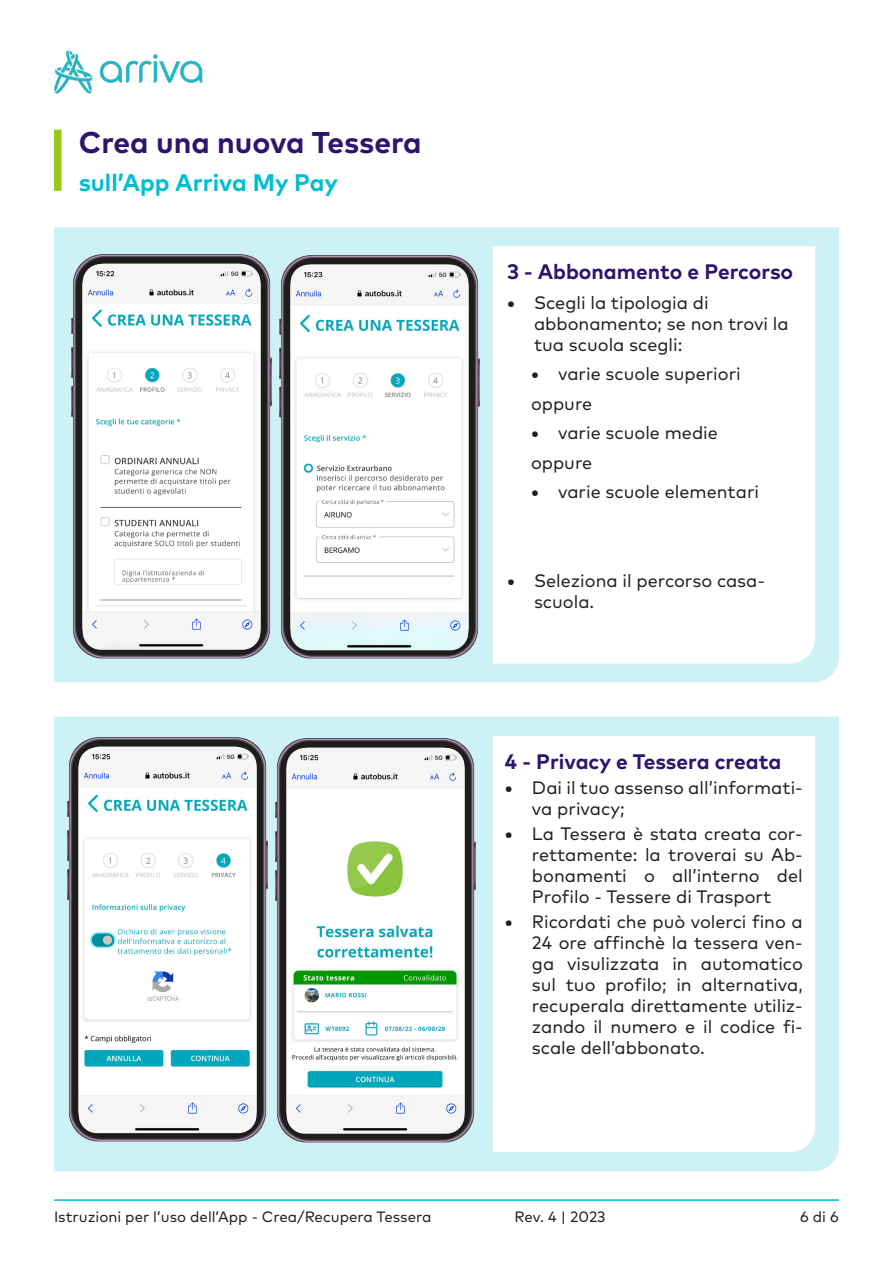
<style>
.page{position:relative;width:893px;height:1263px;background:#fff}
.page>*{position:absolute;margin:0;border:0;box-sizing:border-box;transform-origin:0 0}
.t1{font:700 30px "Mark Pro";color:#2d146e}
.t2{font:700 24px "Mark Pro";color:#00becd}
.t3{font:700 21px "Mark Pro";color:#2d146e}
.Elenco_puntato{font:18px/21px "Mark Pro";color:#231f20}
.t4{font:15px "Mark Pro";color:#231f20}
.s1{font-weight:700}
</style>
<div class="page">
<img style="left:54px;top:50px;width:148px;height:43px">
<hr style="left:54px;top:1199px;width:785px;height:2px;background:#00becd">
<div style="left:54px;top:130px;width:8px;height:61px;background:#98c818"></div>
<div style="left:54px;top:716px;width:785px;height:455px;background:#ccf2f5"></div>
<svg style="left:493px;top:736px;width:322px;height:416px"></svg>
<div style="left:54px;top:227px;width:785px;height:455px;background:#ccf2f5"></div>
<svg style="left:493px;top:246px;width:322px;height:417px"></svg>
<img style="left:71px;top:255px;width:201px;height:403px">
<img style="left:83px;top:264px;width:177px;height:386px">
<img style="left:279px;top:255px;width:200px;height:404px">
<img style="left:291px;top:265px;width:177px;height:385px">
<img style="left:68px;top:738px;width:200px;height:403px">
<img style="left:79px;top:747px;width:178px;height:386px">
<img style="left:275px;top:738px;width:200px;height:404px">
<img style="left:287px;top:748px;width:177px;height:386px">
<p class="t1" style="left:79px;top:120px;width:344px">Crea una nuova Tessera</p>
<p class="t2" style="left:79px;top:164px;width:261px">sull’App Arriva My Pay</p>
<p class="t3" style="left:507px;top:256px;width:288px">3 - Abbonamento e Percorso</p>
<p class="Elenco_puntato" style="left:534px;top:291px;width:256px;text-indent:-27px"><span class="s1">•</span> Scegli la tipologia di abbonamento; se non trovi la tua scuola scegli:</p>
<p class="Elenco_puntato" style="left:531px;top:362px;width:211px"><span class="s1">•</span> varie scuole superiori</p>
<p class="Elenco_puntato" style="left:531px;top:392px;width:63px">oppure</p>
<p class="Elenco_puntato" style="left:531px;top:421px;width:188px"><span class="s1">•</span> varie scuole medie</p>
<p class="Elenco_puntato" style="left:531px;top:451px;width:63px">oppure</p>
<p class="Elenco_puntato" style="left:531px;top:480px;width:230px"><span class="s1">•</span> varie scuole elementari</p>
<p class="Elenco_puntato" style="left:534px;top:569px;width:233px;text-indent:-27px"><span class="s1">•</span> Seleziona il percorso casa&shy;scuola.</p>
<p class="t3" style="left:505px;top:745px;width:278px">4 - Privacy e Tessera creata</p>
<p class="Elenco_puntato" style="left:532px;top:775px;width:272px;text-indent:-27px"><span class="s1">•</span> Dai il tuo assenso all’informati&shy;va privacy;</p>
<p class="Elenco_puntato" style="left:532px;top:822px;width:272px;text-align:justify;text-indent:-27px"><span class="s1">•</span> La Tessera è stata creata cor&shy;rettamente: la troverai su Ab&shy;bonamenti o all’interno del Profilo - Tessere di Trasport</p>
<p class="Elenco_puntato" style="left:532px;top:910px;width:272px;text-align:justify;text-indent:-27px"><span class="s1">•</span> Ricordati che può volerci fino a 24 ore affinchè la tessera ven&shy;ga visulizzata in automatico sul tuo profilo; in alternativa, recuperala direttamente utiliz&shy;zando il numero e il codice fi&shy;scale dell’abbonato.</p>
<p class="t4" style="left:54px;top:1205px;width:379px">Istruzioni per l’uso dell’App - Crea/Recupera Tessera</p>
<p class="t4" style="left:515px;top:1206px;width:93px">Rev. 4 | 2023</p>
<p class="t4" style="left:800px;top:1205px;width:40px">6 di 6</p>
</div>
